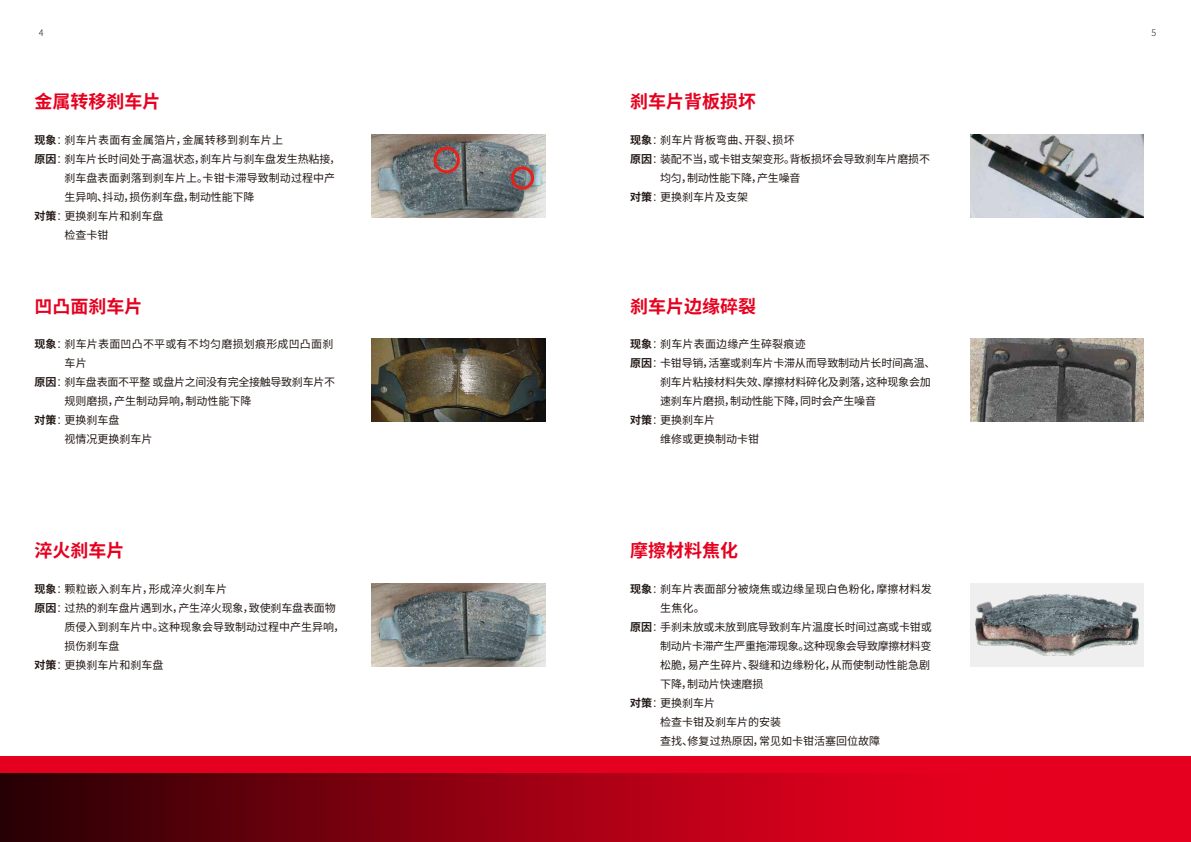
<style>
.page{position:relative;width:1191px;height:842px;background:#fff}
.page>*{position:absolute;margin:0;border:0;box-sizing:border-box;transform-origin:0 0}
.t1{font:700 18px "Noto Sans CJ Ksc";color:#e6001f}
.t2{font:11px/19px "Noto Sans CJ Ksc";color:#221815}
.t3{font:11px/19px "Noto Sans CJ Ksc";letter-spacing:-.02em;color:#221815}
.t4{font:700 11px/19px "Noto Sans CJ Ksc";color:#221815}
.t5{font:300 9px "Noto Sans CJ Ksc";color:#231614}
.s1{font-weight:300}
</style>
<div class="page">
<img style="left:372px;top:339px;width:173px;height:83px">
<img style="left:372px;top:583px;width:173px;height:83px">
<img style="left:970px;top:134px;width:173px;height:83px">
<img style="left:970px;top:339px;width:173px;height:83px">
<div style="left:970px;top:583px;width:173px;height:83px;background:#efefef"></div>
<img style="left:975px;top:594px;width:163px;height:62px">
<img style="left:372px;top:134px;width:173px;height:83px">
<div style="left:511px;top:166px;width:23px;height:24px;border:3px solid #e7211a;border-radius:50%"></div>
<div style="left:433px;top:147px;width:27px;height:26px;border:3px solid #e7211a;border-radius:50%"></div>
<div style="left:0;top:756px;width:1191px;height:86px;background:#e6001f"></div>
<svg style="left:0;top:774px;width:880px;height:68px;background:#870010"></svg>
<p class="t5" style="left:39px;top:27px;width:6px">4</p>
<p class="t5" style="left:1151px;top:27px;width:6px">5</p>
<h1 class="t1" style="left:34px;top:91px;width:128px">金属转移刹车片</h1>
<h1 class="t1" style="left:630px;top:91px;width:127px">刹车片背板损坏</h1>
<p class="t4" style="left:34px;top:130px;width:34px">现象<span class="s1">：</span>原因<span class="s1">：</span></p>
<p class="t2" style="left:64px;top:130px;width:277px">刹车片表面有金属箔片，金属转移到刹车片上<br>刹车片长时间处于高温状态，刹车片与刹车盘发生热粘接，刹车盘表面剥落到刹车片上。卡钳卡滞导致制动过程中产生异响、抖动，损伤刹车盘，制动性能下降<br>更换刹车片和刹车盘<br>检查卡钳</p>
<p class="t4" style="left:34px;top:206px;width:34px">对策<span class="s1">：</span></p>
<p class="t4" style="left:630px;top:130px;width:34px">现象<span class="s1">：</span>原因<span class="s1">：</span></p>
<p class="t4" style="left:630px;top:187px;width:34px">对策<span class="s1">：</span></p>
<p class="t3" style="left:660px;top:130px;width:271px">刹车片背板弯曲、开裂、损坏<br>装配不当，或卡钳支架变形。背板损坏会导致刹车片磨损不均匀，制动性能下降，产生噪音<br>更换刹车片及支架</p>
<h1 class="t1" style="left:34px;top:296px;width:110px">凹凸面刹车片</h1>
<h1 class="t1" style="left:630px;top:296px;width:127px">刹车片边缘碎裂</h1>
<p class="t4" style="left:34px;top:335px;width:34px">现象<span class="s1">：</span></p>
<p class="t4" style="left:34px;top:373px;width:34px">原因<span class="s1">：</span></p>
<p class="t4" style="left:34px;top:411px;width:34px">对策<span class="s1">：</span></p>
<p class="t2" style="left:64px;top:335px;width:272px">刹车片表面凹凸不平或有不均匀磨损划痕形成凹凸面刹车片<br>刹车盘表面不平整 或盘片之间没有完全接触导致刹车片不规则磨损，产生制动异响，制动性能下降<br>更换刹车盘<br>视情况更换刹车片</p>
<p class="t4" style="left:630px;top:335px;width:34px">现象<span class="s1">：</span>原因<span class="s1">：</span></p>
<p class="t2" style="left:660px;top:335px;width:277px">刹车片表面边缘产生碎裂痕迹<br>卡钳导销，活塞或刹车片卡滞从而导致制动片长时间高温、刹车片粘接材料失效、摩擦材料碎化及剥落，这种现象会加速刹车片磨损，制动性能下降，同时会产生噪音<br>更换刹车片<br>维修或更换制动卡钳</p>
<p class="t4" style="left:630px;top:411px;width:34px">对策<span class="s1">：</span></p>
<h1 class="t1" style="left:34px;top:540px;width:92px">淬火刹车片</h1>
<h1 class="t1" style="left:630px;top:540px;width:109px">摩擦材料焦化</h1>
<p class="t4" style="left:34px;top:579px;width:34px">现象<span class="s1">：</span>原因<span class="s1">：</span></p>
<p class="t2" style="left:64px;top:579px;width:281px">颗粒嵌入刹车片，形成淬火刹车片<br>过热的刹车盘片遇到水，产生淬火现象，致使刹车盘表面物质侵入到刹车片中。这种现象会导致制动过程中产生异响，损伤刹车盘<br>更换刹车片和刹车盘</p>
<p class="t4" style="left:34px;top:655px;width:34px">对策<span class="s1">：</span></p>
<p class="t4" style="left:630px;top:579px;width:34px">现象<span class="s1">：</span></p>
<p class="t4" style="left:630px;top:617px;width:34px">原因<span class="s1">：</span></p>
<p class="t2" style="left:660px;top:579px;width:273px">刹车片表面部分被烧焦或边缘呈现白色粉化，摩擦材料发生焦化。<br>手刹未放或未放到底导致刹车片温度长时间过高或卡钳或制动片卡滞产生严重拖滞现象。这种现象会导致摩擦材料变松脆，易产生碎片、裂缝和边缘粉化，从而使制动性能急剧下降，制动片快速磨损<br>更换刹车片<br>检查卡钳及刹车片的安装<br>查找、修复过热原因，常见如卡钳活塞回位故障</p>
<p class="t4" style="left:630px;top:693px;width:34px">对策<span class="s1">：</span></p>
</div>
